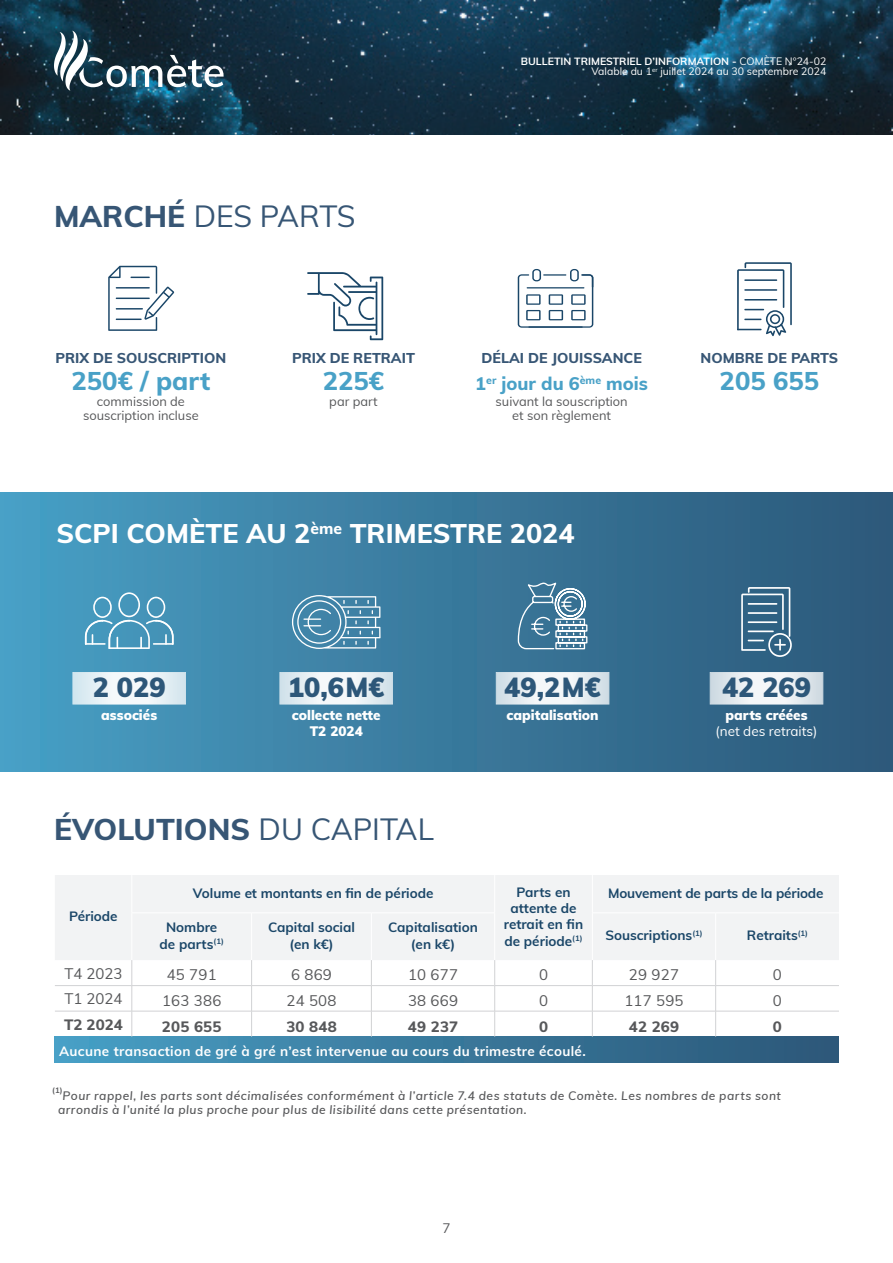
<style>
.page{position:relative;width:893px;height:1263px;background:#fff}
.page>*{position:absolute;margin:0;border:0;box-sizing:border-box;transform-origin:0 0}
.t1{font:800 30px "Muli";color:#375675}
.t2{font:30px "Muli";letter-spacing:-.015em;color:#375675}
.t3{font:800 27px "Muli";color:#fff}
.Extra_Bold_bleu_Marine{font:900 27px "Muli";letter-spacing:.025em;color:#2d5779}
.texte_bleu_chiffres_clés{font:900 27px "Muli";color:#2d5779}
.Extra_bold_Cyan{font:800 25.65px "Muli";color:#49a1c7}
.Extra_bold_Cyan-2{font:800 18.15px "Muli";color:#49a1c7}
.t4{font:15px "Muli";letter-spacing:.015em;color:#57585a}
.t5{font:800 15px "Muli";letter-spacing:.015em;color:#57585a}
.Extra_Bold_bleu_Marine-2{font:800 14.25px "Muli";color:#375675}
.t6{font:700 13.5px/16.2px "Muli";color:#1a4668;text-align:center}
.t7{font:700 13.5px "Muli";letter-spacing:.025em;color:#fff}
.texte_bleu_chiffres_clés-2{font:900 13.5px/16.5px "Muli";color:#fff;text-align:center}
.texte_bleu_chiffres_clés-3{font:13.5px "Muli";color:#fff}
.t8{font:13.5px "Muli";color:#57585a}
.Regular_gris__description{font:12.9px/14.2px "Muli";color:#57585a;text-align:center}
.t9{font:italic 600 12px/13.5px "Muli";letter-spacing:.04em;color:#57585a}
.t10{font:700 10.5px "Muli";color:#fff}
.t11{font:10.5px "Muli";color:#fff}
.t12{font:700 7.8px "Muli";color:#57585a}
.s1{font-weight:800}
.s2{font-weight:400}
</style>
<div class="page">
<div style="left:0;top:492px;width:893px;height:279px;background:linear-gradient(to right,#499fc4,#2c5778)"></div>
<div style="left:55px;top:875px;width:784px;height:85px;background:#f2f3f4"></div>
<div style="left:55px;top:1037px;width:784px;height:25px;background:linear-gradient(to right,#489fc4,#2b5576)"></div>
<hr style="left:131px;top:875px;width:1px;height:37px;background:#fff">
<hr style="left:494px;top:875px;width:1px;height:37px;background:#fff">
<hr style="left:592px;top:875px;width:1px;height:37px;background:#fff">
<hr style="left:131px;top:912px;width:121px;height:1px;background:#fff">
<hr style="left:131px;top:913px;width:1px;height:47px;background:#fff">
<hr style="left:252px;top:912px;width:119px;height:1px;background:#fff">
<hr style="left:251px;top:913px;width:1px;height:47px;background:#fff">
<hr style="left:371px;top:912px;width:124px;height:1px;background:#fff">
<hr style="left:371px;top:913px;width:1px;height:47px;background:#fff">
<hr style="left:494px;top:913px;width:1px;height:47px;background:#fff">
<hr style="left:592px;top:912px;width:124px;height:1px;background:#fff">
<hr style="left:592px;top:913px;width:1px;height:47px;background:#fff">
<hr style="left:716px;top:912px;width:123px;height:1px;background:#fff">
<hr style="left:715px;top:913px;width:1px;height:47px;background:#fff">
<svg style="left:132px;top:960px;width:1px;height:77px"></svg>
<svg style="left:251px;top:960px;width:1px;height:77px"></svg>
<svg style="left:371px;top:960px;width:1px;height:77px"></svg>
<svg style="left:494px;top:960px;width:1px;height:77px"></svg>
<svg style="left:592px;top:960px;width:1px;height:77px"></svg>
<svg style="left:715px;top:960px;width:1px;height:77px"></svg>
<hr style="left:55px;top:985px;width:77px;height:1px;background:#d1d2d4">
<hr style="left:132px;top:985px;width:120px;height:1px;background:#d1d2d4">
<hr style="left:252px;top:985px;width:119px;height:1px;background:#d1d2d4">
<hr style="left:371px;top:985px;width:124px;height:1px;background:#d1d2d4">
<hr style="left:495px;top:985px;width:97px;height:1px;background:#d1d2d4">
<hr style="left:592px;top:985px;width:124px;height:1px;background:#d1d2d4">
<hr style="left:716px;top:985px;width:123px;height:1px;background:#d1d2d4">
<hr style="left:55px;top:1011px;width:77px;height:1px;background:#d1d2d4">
<hr style="left:132px;top:1011px;width:120px;height:1px;background:#d1d2d4">
<hr style="left:252px;top:1011px;width:119px;height:1px;background:#d1d2d4">
<hr style="left:371px;top:1011px;width:124px;height:1px;background:#d1d2d4">
<hr style="left:495px;top:1011px;width:97px;height:1px;background:#d1d2d4">
<hr style="left:592px;top:1011px;width:124px;height:1px;background:#d1d2d4">
<hr style="left:716px;top:1011px;width:123px;height:1px;background:#d1d2d4">
<svg style="left:73px;top:672px;width:113px;height:32px"></svg>
<svg style="left:292px;top:595px;width:89px;height:54px;background:#659bb7"></svg>
<svg style="left:85px;top:592px;width:89px;height:57px;background:#61a5c4"></svg>
<svg style="left:517px;top:580px;width:71px;height:70px"></svg>
<svg style="left:741px;top:587px;width:51px;height:70px;background:#5c849e"></svg>
<svg style="left:737px;top:262px;width:55px;height:74px"></svg>
<svg style="left:280px;top:672px;width:113px;height:32px"></svg>
<svg style="left:496px;top:672px;width:113px;height:32px"></svg>
<svg style="left:710px;top:672px;width:113px;height:32px"></svg>
<svg style="left:307px;top:272px;width:76px;height:68px"></svg>
<svg style="left:108px;top:266px;width:66px;height:65px"></svg>
<svg style="left:518px;top:269px;width:75px;height:59px"></svg>
<img style="left:0;top:0;width:893px;height:134px">
<svg style="left:54px;top:31px;width:170px;height:60px"></svg>
<p class="t2" style="left:54px;top:194px;width:303px"><span class="s1">MARCHÉ</span> DES PARTS</p>
<p class="Extra_Bold_bleu_Marine-2" style="left:56px;top:347px;width:172px">PRIX DE SOUSCRIPTION</p>
<p class="Extra_bold_Cyan" style="left:71px;top:362px;width:140px">250€ / part</p>
<p class="Regular_gris__description" style="left:83px;top:394px;width:117px">commission de souscription incluse</p>
<p class="Extra_Bold_bleu_Marine-2" style="left:292px;top:347px;width:124px">PRIX DE RETRAIT</p>
<p class="Extra_bold_Cyan" style="left:323px;top:362px;width:63px">225€</p>
<p class="Regular_gris__description" style="left:329px;top:394px;width:50px">par part</p>
<p class="t10" style="left:521px;top:53px;width:307px">BULLETIN TRIMESTRIEL D’INFORMATION - <span class="s2">COMÈTE N°24-02</span></p>
<p class="t11" style="left:592px;top:64px;width:236px">Valable du 1<sup>er</sup> juillet 2024 au 30 septembre 2024</p>
<p class="Extra_Bold_bleu_Marine-2" style="left:481px;top:347px;width:162px">DÉLAI DE JOUISSANCE</p>
<p class="Extra_bold_Cyan-2" style="left:475px;top:370px;width:174px">1<sup>er</sup> jour du 6<sup>ème</sup> mois</p>
<p class="Regular_gris__description" style="left:496px;top:394px;width:134px">suivant la souscription</p>
<p class="Regular_gris__description" style="left:512px;top:408px;width:100px">et son règlement</p>
<p class="Extra_Bold_bleu_Marine-2" style="left:701px;top:347px;width:139px">NOMBRE DE PARTS</p>
<p class="Extra_bold_Cyan" style="left:720px;top:362px;width:101px">205 655</p>
<p class="t3" style="left:56px;top:514px;width:520px">SCPI COMÈTE AU 2<sup>ème</sup> TRIMESTRE 2024</p>
<p class="texte_bleu_chiffres_clés" style="left:93px;top:668px;width:74px">2 029</p>
<p class="texte_bleu_chiffres_clés-2" style="left:101px;top:706px;width:57px">associés</p>
<p class="Extra_Bold_bleu_Marine" style="left:288px;top:668px;width:98px">10,6M€</p>
<p class="texte_bleu_chiffres_clés-2" style="left:292px;top:706px;width:90px">collecte nette<br>T2 2024</p>
<p class="t1" style="left:54px;top:807px;width:381px">ÉVOLUTIONS <span class="s2">DU CAPITAL</span></p>
<p class="Extra_Bold_bleu_Marine" style="left:504px;top:668px;width:98px">49,2M€</p>
<p class="texte_bleu_chiffres_clés-2" style="left:506px;top:706px;width:94px">capitalisation</p>
<p class="texte_bleu_chiffres_clés" style="left:722px;top:668px;width:90px">42 269</p>
<p class="texte_bleu_chiffres_clés-2" style="left:725px;top:706px;width:84px">parts créées</p>
<p class="texte_bleu_chiffres_clés-3" style="left:715px;top:722px;width:103px">(net des retraits)</p>
<p class="t6" style="left:69px;top:908px;width:50px">Période</p>
<p class="t6" style="left:193px;top:884px;width:242px">Volume et montants en fin de période</p>
<p class="t6" style="left:504px;top:883px;width:81px">Parts en attente de retrait en fin de période<sup>(1)</sup></p>
<p class="t6" style="left:608px;top:884px;width:217px">Mouvement de parts de la période</p>
<p class="t6" style="left:160px;top:919px;width:66px">Nombre de parts<sup>(1)</sup></p>
<p class="t6" style="left:268px;top:919px;width:89px">Capital social (en k€)</p>
<p class="t6" style="left:388px;top:919px;width:91px">Capitalisation (en k€)</p>
<p class="t6" style="left:605px;top:927px;width:99px">Souscriptions<sup>(1)</sup></p>
<p class="t6" style="left:747px;top:927px;width:63px">Retraits<sup>(1)</sup></p>
<p class="t4" style="left:64px;top:962px;width:59px">T4 2023</p>
<p class="t4" style="left:167px;top:964px;width:52px">45 791</p>
<p class="t4" style="left:291px;top:964px;width:42px">6 869</p>
<p class="t4" style="left:408px;top:964px;width:52px">10 677</p>
<p class="t4" style="left:539px;top:964px;width:10px">0</p>
<p class="t4" style="left:629px;top:964px;width:52px">29 927</p>
<p class="t4" style="left:773px;top:964px;width:10px">0</p>
<p class="t4" style="left:64px;top:988px;width:59px">T1 2024</p>
<p class="t4" style="left:162px;top:989px;width:61px">163 386</p>
<p class="t4" style="left:286px;top:989px;width:52px">24 508</p>
<p class="t4" style="left:408px;top:989px;width:52px">38 669</p>
<p class="t4" style="left:539px;top:989px;width:10px">0</p>
<p class="t4" style="left:624px;top:989px;width:61px">117 595</p>
<p class="t4" style="left:773px;top:989px;width:10px">0</p>
<p class="t5" style="left:64px;top:1013px;width:60px">T2 2024</p>
<p class="t5" style="left:162px;top:1015px;width:61px">205 655</p>
<p class="t5" style="left:286px;top:1015px;width:52px">30 848</p>
<p class="t5" style="left:408px;top:1015px;width:52px">49 237</p>
<p class="t5" style="left:539px;top:1015px;width:10px">0</p>
<p class="t5" style="left:629px;top:1015px;width:52px">42 269</p>
<p class="t5" style="left:773px;top:1015px;width:10px">0</p>
<p class="t7" style="left:59px;top:1041px;width:528px">Aucune transaction de gré à gré n’est intervenue au cours du trimestre écoulé.</p>
<p class="t12" style="left:52px;top:1084px;width:12px">(1)</p>
<p class="t9" style="left:58px;top:1088px;width:724px;text-indent:5px">Pour rappel, les parts sont décimalisées conformément à l’article 7.4 des statuts de Comète. Les nombres de parts sont arrondis à l’unité la plus proche pour plus de lisibilité dans cette présentation.</p>
<p class="t8" style="left:442px;top:1218px;width:10px">7</p>
</div>
